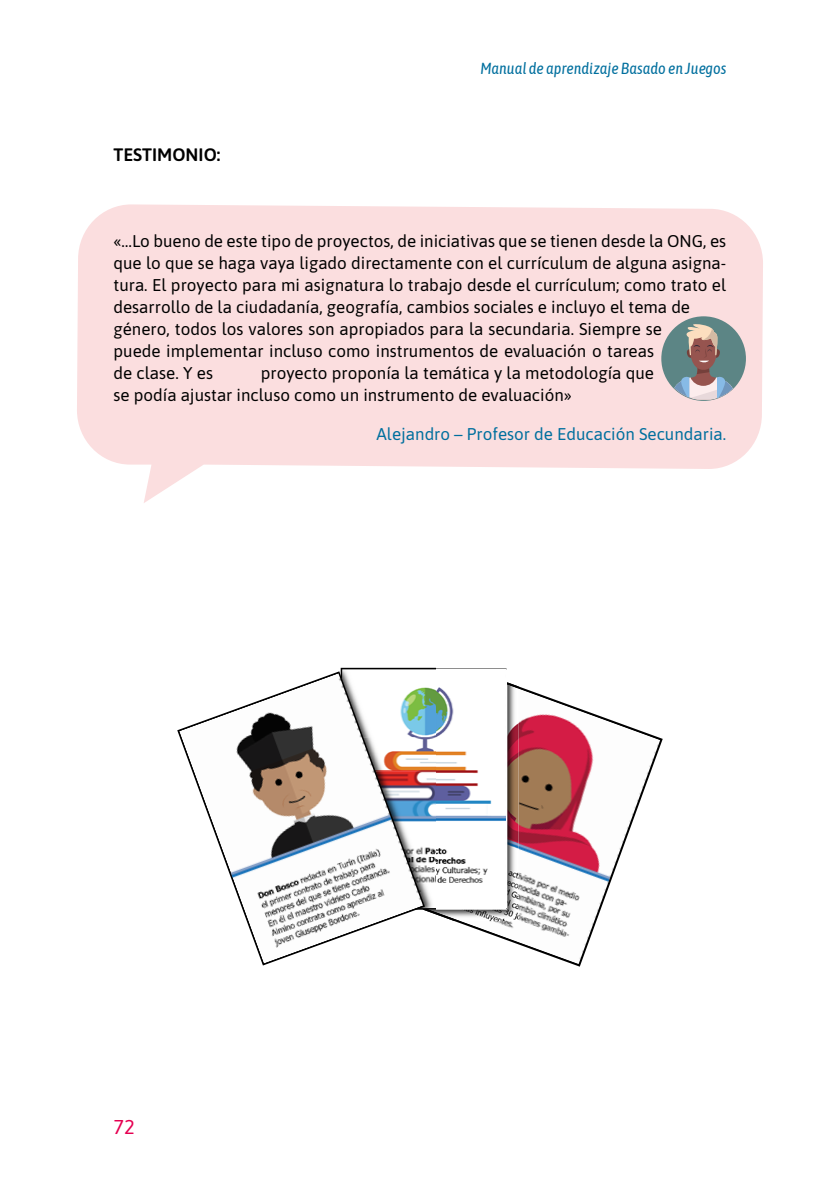
<style>
.page{position:relative;width:840px;height:1191px;background:#fff}
.page>*{position:absolute;margin:0;border:0;box-sizing:border-box;transform-origin:0 0}
.t1{font:20px "Asap";color:#e50051}
.t2{font:600 18px "Asap";color:#000}
.t3{font:17px/22px "Asap";color:#000}
.t4{font:17px "Asap";color:#006f9e}
.t5{font:italic 16px "Asap Condensed";color:#006f9e}
</style>
<div class="page">
<svg style="left:77px;top:204px;width:685px;height:299px;fill:#fbdedf"></svg>
<svg style="left:435px;top:686px;width:227px;height:280px"></svg>
<img style="left:436px;top:682px;width:82px;height:239px">
<svg style="left:341px;top:668px;width:165px;height:246px"></svg>
<img style="left:342px;top:669px;width:94px;height:68px">
<img style="left:424px;top:737px;width:12px;height:34px">
<img style="left:424px;top:771px;width:12px;height:51px">
<img style="left:424px;top:822px;width:12px;height:35px">
<img style="left:424px;top:857px;width:12px;height:51px">
<svg style="left:177px;top:671px;width:247px;height:294px"></svg>
<div style="left:661px;top:316px;width:84px;height:85px;background:#5c8585;border-radius:50%"></div>
<svg style="left:670px;top:323px;width:65px;height:76px"></svg>
<p class="t2" style="left:113px;top:141px;width:108px">TESTIMONIO:</p>
<p class="t5" style="left:480px;top:57px;width:247px">Manual de aprendizaje Basado en Juegos</p>
<p class="t3" style="left:113px;top:229px;width:614px">«…Lo bueno de este tipo de proyectos, de iniciativas que se tienen desde la ONG, es que lo que se haga vaya ligado directamente con el currículum de alguna asigna&shy;tura. El proyecto para mi asignatura lo trabajo desde el currículum; como trato el desarrollo de la ciudadanía, geografía, cambios sociales e incluyo el tema de género, todos los valores son apropiados para la secundaria. Siempre se<br>puede implementar incluso como instrumentos de evaluación o tareas<br>de clase. Y es</p>
<p class="t3" style="left:113px;top:361px;width:542px;text-indent:147px">proyecto proponía la temática y la metodología que se podía ajustar incluso como un instrumento de evaluación»</p>
<p class="t4" style="left:376px;top:422px;width:351px">Alejandro – Profesor de Educación Secundaria.</p>
<p class="t1" style="left:113px;top:1113px;width:23px">72</p>
</div>
